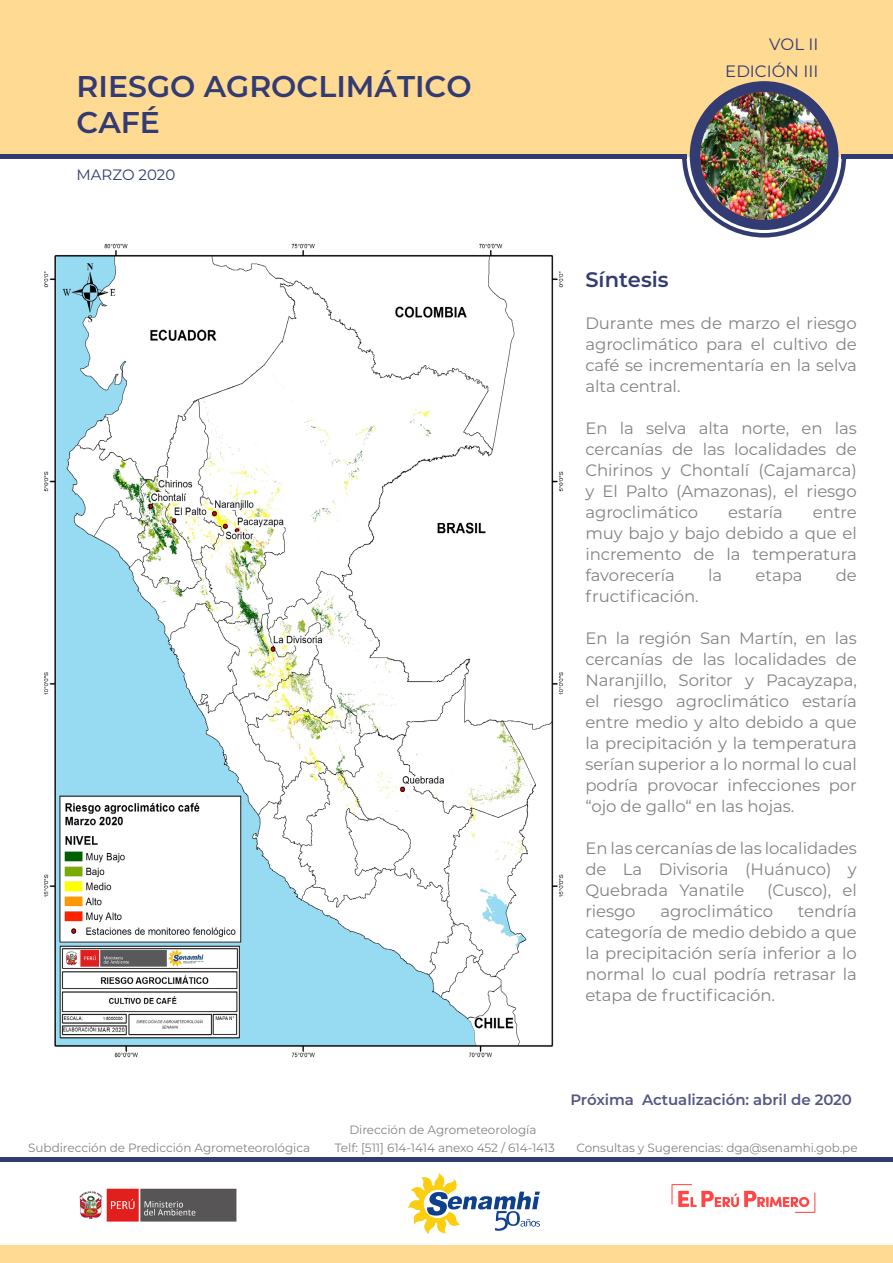
<style>
.page{position:relative;width:893px;height:1263px;background:#fff}
.page>*{position:absolute;margin:0;border:0;box-sizing:border-box;transform-origin:0 0}
.t1{font:600 30px/36px "Montserrat";color:#333b73}
.t2{font:600 21px "Montserrat";color:#333b73}
.t3{font:16.5px/21px "Montserrat";letter-spacing:-.005em;color:#828385;text-align:justify}
.t4{font:16.5px/27px "Montserrat";color:#333b73;text-align:right}
.t5{font:600 15px "Montserrat";letter-spacing:-.005em;color:#565685}
.t6{font:15px "Montserrat";color:#333b73}
.t7{font:12px "Montserrat";letter-spacing:-.005em;color:#828385}
</style>
<div class="page">
<div style="left:0;top:0;width:893px;height:157px;background:#feda93"></div>
<svg style="left:682px;top:155px;width:164px;height:82px"></svg>
<hr style="left:0;top:155px;width:687px;height:4px;background:#333b73">
<hr style="left:841px;top:155px;width:52px;height:4px;background:#333b73">
<div style="left:690px;top:81px;width:148px;height:149px;background:#333b73;border-radius:50%"></div>
<img style="left:700px;top:92px;width:128px;height:128px;border-radius:64px">
<img style="left:44px;top:243px;width:520px;height:815px">
<div style="left:0;top:1245px;width:893px;height:18px;background:#feda93"></div>
<hr style="left:0;top:1158px;width:893px;height:4px;background:#333b73">
<img style="left:79px;top:1188px;width:158px;height:34px">
<img style="left:409px;top:1174px;width:130px;height:59px">
<img style="left:671px;top:1184px;width:145px;height:29px">
<h1 class="t1" style="left:77px;top:67px;width:397px">RIESGO AGROCLIMÁTICO<br>CAFÉ</h1>
<p class="t6" style="left:77px;top:164px;width:100px">MARZO 2020</p>
<p class="t7" style="left:349px;top:1122px;width:189px">Dirección de Agrometeorología</p>
<p class="t4" style="left:725px;top:30px;width:95px">VOL II<br>EDICIÓN III</p>
<p class="t2" style="left:585px;top:264px;width:85px">Síntesis</p>
<p class="t3" style="left:585px;top:312px;width:273px">Durante mes de marzo el riesgo agroclimático para el cultivo de café se incrementaría en la selva alta central.</p>
<p class="t3" style="left:585px;top:417px;width:273px">En la selva alta norte, en las cercanías de las localidades de Chirinos y Chontalí (Cajamarca) y El Palto (Amazonas), el riesgo agroclimático</p>
<p class="t3" style="left:728px;top:501px;width:56px">estaría</p>
<p class="t3" style="left:585px;top:501px;width:273px;text-indent:228px">entre muy bajo y bajo debido a que el incremento de la temperatura favorecería</p>
<p class="t3" style="left:708px;top:564px;width:16px">la</p>
<p class="t3" style="left:755px;top:564px;width:48px">etapa</p>
<p class="t3" style="left:836px;top:564px;width:23px">de</p>
<p class="t3" style="left:585px;top:585px;width:115px">fructificación.</p>
<p class="t3" style="left:585px;top:627px;width:273px">En la región San Martín, en las cercanías de las localidades de Naranjillo, Soritor y Pacayzapa, el riesgo agroclimático estaría entre medio y alto debido a que la precipitación y la temperatura serían superior a lo normal lo cual podría provocar infecciones por “ojo de gallo“ en las hojas.</p>
<p class="t3" style="left:585px;top:837px;width:273px">En las cercanías de las localidades de La Divisoria (Huánuco) y Quebrada Yanatile</p>
<p class="t3" style="left:767px;top:879px;width:91px">(Cusco), el</p>
<p class="t3" style="left:585px;top:900px;width:273px;text-indent:213px">tendría categoría de medio debido a que la precipitación sería inferior a lo normal lo cual podría retrasar la etapa de fructificación.</p>
<p class="t3" style="left:585px;top:900px;width:52px">riesgo</p>
<p class="t3" style="left:660px;top:900px;width:114px">agroclimático</p>
<p class="t5" style="left:570px;top:1089px;width:283px">Próxima Actualización: abril de 2020</p>
<p class="t7" style="left:28px;top:1139px;width:283px">Subdirección de Predicción Agrometeorológica</p>
<p class="t7" style="left:335px;top:1139px;width:222px">Telf: [511] 614-1414 anexo 452 / 614-1413</p>
<p class="t7" style="left:576px;top:1139px;width:283px">Consultas y Sugerencias: dga@senamhi.gob.pe</p>
</div>
